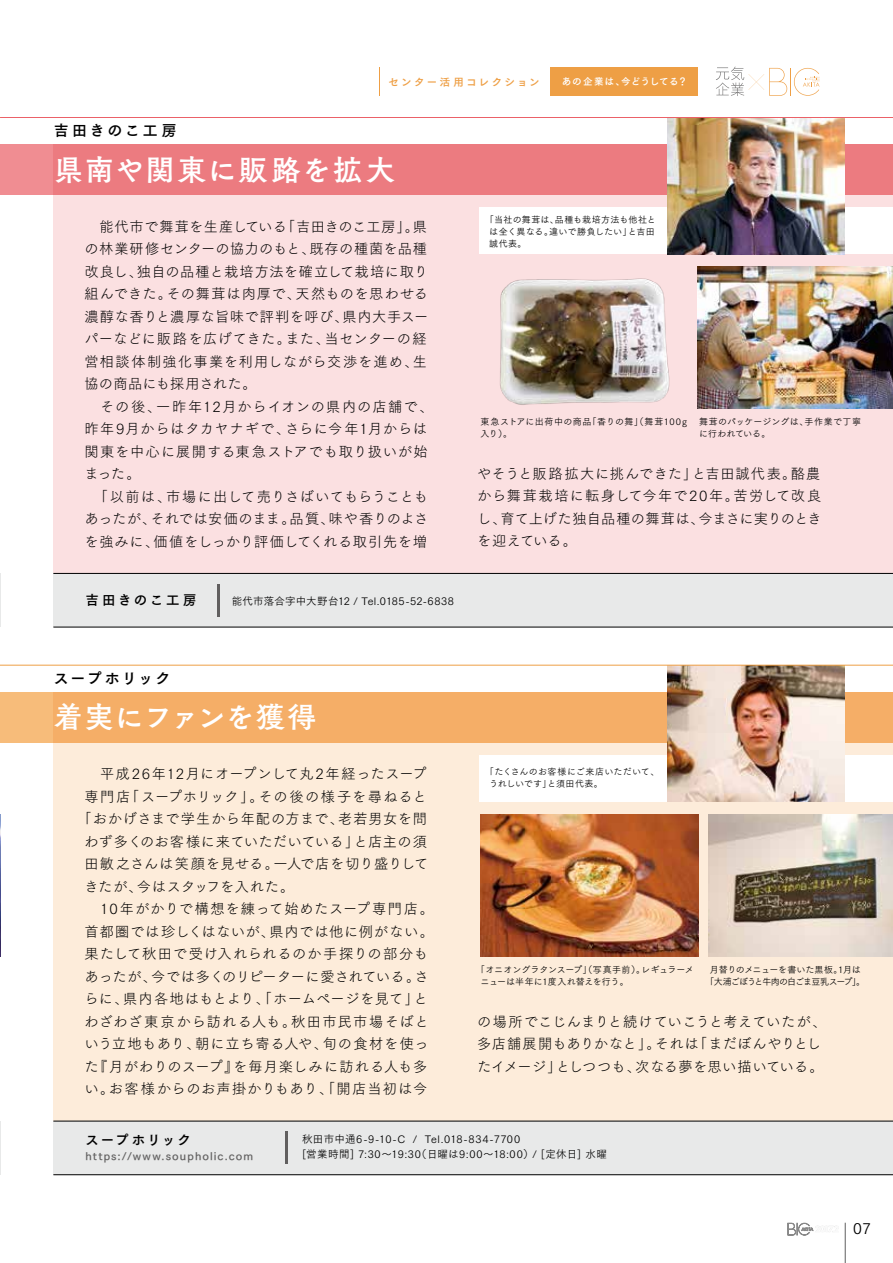
<style>
.page{position:relative;width:893px;height:1263px;background:#fff}
.page>*{position:absolute;margin:0;border:0;box-sizing:border-box;transform-origin:0 0}
.t1{font:30px "Tsuku Old Gothic Std B";letter-spacing:.015em;color:#fff}
.t2{font:30px "Tsuku Old Gothic Std B";letter-spacing:-.015em;color:#fff}
.t3{font:15px "Tsuku Go Pro B";letter-spacing:.195em;color:#000}
.t4{font:15px "Tsuku Go Pro B";letter-spacing:.125em;color:#000}
.t5{font:14.25px/22.5px "Tsuku Go Pr 5 L";letter-spacing:.04em;color:#000;text-align:justify}
.t6{font:14.25px/22.5px "Tsuku Go Pr 5 L";letter-spacing:.015em;color:#000}
.t7{font:14.25px "Tsuku Go Pr 5 L";letter-spacing:.065em;color:#000}
.t8{font:14.25px "Tsuku Go Pr 5 L";letter-spacing:-.005em;color:#000}
.t9{font:14.25px "Tsuku Go Pr 5 L";letter-spacing:.08em;color:#000}
.t10{font:13.5px "Tsuku Go Pro B";letter-spacing:.2em;color:#000}
.t11{font:13.5px "Tsuku Go Pro B";letter-spacing:.13em;color:#000}
.t12{font:10.5px/15px "Tsuku Go Pro R";letter-spacing:.03em;color:#000}
.t13{font:10.5px "Tsuku Go Pro B";letter-spacing:.105em;color:#656464}
.t14{font:10.5px "Tsuku Go Pro B";letter-spacing:.215em;color:#ee9f45}
.t15{font:9.6px "Tsuku Go Pro B";letter-spacing:.015em;color:#fff}
.t16{font:9px/12px "Tsuku Go Pr 5 R";letter-spacing:.005em;color:#000}
.t17{font:9px/12px "Tsuku Go Pr 5 R";letter-spacing:-.015em;color:#000}
.t18{font:9px/12px "Tsuku Go Pr 5 R";letter-spacing:-.06em;color:#000;text-align:center}
.t19{font:9px/12px "Tsuku Go Pr 5 R";letter-spacing:.045em;color:#000}
</style>
<div class="page">
<div style="left:53px;top:144px;width:840px;height:483px;background:#fbe0e1"></div>
<svg style="left:1px;top:144px;width:892px;height:51px;background:#ec7c81"></svg>
<div style="left:480px;top:207px;width:413px;height:47px;background:#fff"></div>
<div style="left:53px;top:573px;width:840px;height:54px;background:#e8e9e9"></div>
<hr style="left:53px;top:573px;width:840px;height:1px;background:#000">
<hr style="left:53px;top:627px;width:840px;height:1px;background:#000">
<div style="left:53px;top:692px;width:840px;height:483px;background:#fdecda"></div>
<svg style="left:1px;top:692px;width:892px;height:51px;background:#f5af68"></svg>
<div style="left:480px;top:755px;width:413px;height:47px;background:#fff"></div>
<div style="left:53px;top:1121px;width:840px;height:54px;background:#e8e9e9"></div>
<hr style="left:53px;top:1121px;width:840px;height:1px;background:#000">
<hr style="left:53px;top:1174px;width:840px;height:1px;background:#000">
<hr style="left:0;top:692px;width:1px;height:483px;background:#eb6168">
<div style="left:0;top:755px;width:13px;height:47px;background:#fff"></div>
<hr style="left:0;top:144px;width:1px;height:483px;background:#f5a347">
<div style="left:0;top:207px;width:13px;height:47px;background:#fff"></div>
<hr style="left:285px;top:1131px;width:2px;height:33px;background:#615f5f">
<hr style="left:218px;top:584px;width:2px;height:33px;background:#615f5f">
<img style="left:667px;top:118px;width:177px;height:136px">
<img style="left:697px;top:266px;width:196px;height:143px">
<img style="left:500px;top:278px;width:170px;height:127px">
<img style="left:667px;top:666px;width:177px;height:136px">
<img style="left:480px;top:814px;width:218px;height:142px">
<img style="left:708px;top:814px;width:185px;height:142px">
<img style="left:0;top:814px;width:1px;height:142px">
<div style="left:550px;top:68px;width:148px;height:28px;background:#ee9f45"></div>
<svg style="left:716px;top:67px;width:104px;height:29px"></svg>
<svg style="left:379px;top:67px;width:1px;height:29px"></svg>
<hr style="left:0;top:117px;width:893px;height:1px;background:#eb6168">
<hr style="left:0;top:665px;width:893px;height:1px;background:#ee9f45">
<svg style="left:845px;top:1223px;width:1px;height:40px"></svg>
<svg style="left:787px;top:1223px;width:27px;height:12px"></svg>
<p class="t3" style="left:54px;top:118px;width:125px">吉田きのこ工房</p>
<p class="t14" style="left:389px;top:73px;width:153px">センター活用コレクション</p>
<p class="t15" style="left:562px;top:73px;width:127px">あの企業は、今どうしてる？</p>
<h1 class="t1" style="left:54px;top:147px;width:343px">県南や関東に販路を拡大</h1>
<p class="t5" style="left:84px;top:214px;width:345px">　能代市で舞茸を生産している「吉田きのこ工房」。県の林業研修センターの協力のもと、既存の種菌を品種改良し、独自の品種と栽培方法を確立して栽培に取り組んできた。その舞茸は肉厚で、天然ものを思わせる濃醇な香りと濃厚な旨味で評判を呼び、県内大手スーパーなどに販路を広げてきた。また、当センターの経営相談体制強化事業を利用しながら交渉を進め、生協の商品にも採用された。</p>
<p class="t5" style="left:84px;top:394px;width:351px;text-align:left;text-indent:16px">その後、一昨年12月からイオンの県内の店舗で、昨年9月からはタカヤナギで、さらに今年1月からは関東を中心に展開する東急ストアでも取り扱いが始まった。<br>　「以前は、市場に出して売りさばいてもらうこともあったが、それでは安価のまま。品質、味や香りのよさを強みに、価値をしっかり評価してくれる取引先を増</p>
<p class="t10" style="left:85px;top:588px;width:113px">吉田きのこ工房</p>
<p class="t12" style="left:232px;top:592px;width:224px">能代市落合字中大野台12 / Tel.0185-52-6838</p>
<p class="t16" style="left:489px;top:212px;width:168px;text-align:justify;text-indent:-4px">「当社の舞茸は、品種も栽培方法も他社とは全く異なる。違いで勝負したい」と吉田誠代表。</p>
<p class="t19" style="left:480px;top:415px;width:208px">東急ストアに出荷中の商品「香りの舞」（舞茸100g入り）。</p>
<p class="t16" style="left:699px;top:415px;width:164px">舞茸のパッケージングは、手作業で丁寧に行われている。</p>
<p class="t5" style="left:477px;top:461px;width:346px">やそうと販路拡大に挑んできた」と吉田誠代表。酪農から舞茸栽培に転身して今年で20年。苦労して改良し、育て上げた独自品種の舞茸は、今まさに実りのときを迎えている。</p>
<p class="t4" style="left:54px;top:665px;width:118px">スープホリック</p>
<h1 class="t2" style="left:54px;top:694px;width:265px">着実にファンを獲得</h1>
<p class="t5" style="left:84px;top:762px;width:344px">　平成26年12月にオープンして丸2年経ったスープ</p>
<p class="t7" style="left:84px;top:784px;width:344px">専門店「スープホリック」。その後の様子を尋ねると</p>
<p class="t5" style="left:77px;top:807px;width:351px">「おかげさまで学生から年配の方まで、老若男女を問</p>
<p class="t5" style="left:84px;top:829px;width:344px">わず多くのお客様に来ていただいている」と店主の須</p>
<p class="t5" style="left:84px;top:852px;width:346px">田敏之さんは笑顔を見せる。一人で店を切り盛りして</p>
<p class="t6" style="left:84px;top:874px;width:212px">きたが、今はスタッフを入れた。</p>
<p class="t7" style="left:84px;top:897px;width:351px">　10年がかりで構想を練って始めたスープ専門店。</p>
<p class="t5" style="left:84px;top:919px;width:351px">首都圏では珍しくはないが、県内では他に例がない。</p>
<p class="t5" style="left:84px;top:942px;width:345px">果たして秋田で受け入れられるのか手探りの部分も</p>
<p class="t8" style="left:84px;top:964px;width:346px">あったが、今では多くのリピーターに愛されている。さ</p>
<p class="t5" style="left:84px;top:987px;width:345px">らに、県内各地はもとより、「ホームページを見て」と</p>
<p class="t9" style="left:84px;top:1009px;width:346px">わざわざ東京から訪れる人も。秋田市民市場そばと</p>
<p class="t5" style="left:84px;top:1032px;width:346px">いう立地もあり、朝に立ち寄る人や、旬の食材を使っ</p>
<p class="t5" style="left:84px;top:1054px;width:345px">た『月がわりのスープ』を毎月楽しみに訪れる人も多</p>
<p class="t5" style="left:84px;top:1077px;width:344px">い。お客様からのお声掛かりもあり、「開店当初は今</p>
<p class="t16" style="left:489px;top:765px;width:172px;text-indent:-4px">「たくさんのお客様にご来店いただいて、うれしいです」と須田代表。</p>
<p class="t17" style="left:480px;top:962px;width:215px;text-indent:-4px">「オニオングラタンスープ」（写真手前）。レギュラーメニューは半年に1度入れ替えを行う。</p>
<p class="t18" style="left:705px;top:962px;width:161px">月替りのメニューを書いた黒板。1月は「大浦ごぼうと牛肉の白ごま豆乳スープ」。</p>
<p class="t6" style="left:477px;top:1009px;width:351px">の場所でこじんまりと続けていこうと考えていたが、多店舗展開もありかなと」。それは「まだぼんやりとしたイメージ」としつつも、次なる夢を思い描いている。</p>
<p class="t11" style="left:85px;top:1128px;width:107px">スープホリック</p>
<p class="t13" style="left:85px;top:1147px;width:169px">https://www.soupholic.com</p>
<p class="t12" style="left:302px;top:1131px;width:306px">秋田市中通6-9-10-C / Tel.018-834-7700<br>[営業時間] 7:30～19:30（日曜は9:00～18:00）/ [定休日] 水曜</p>
</div>
